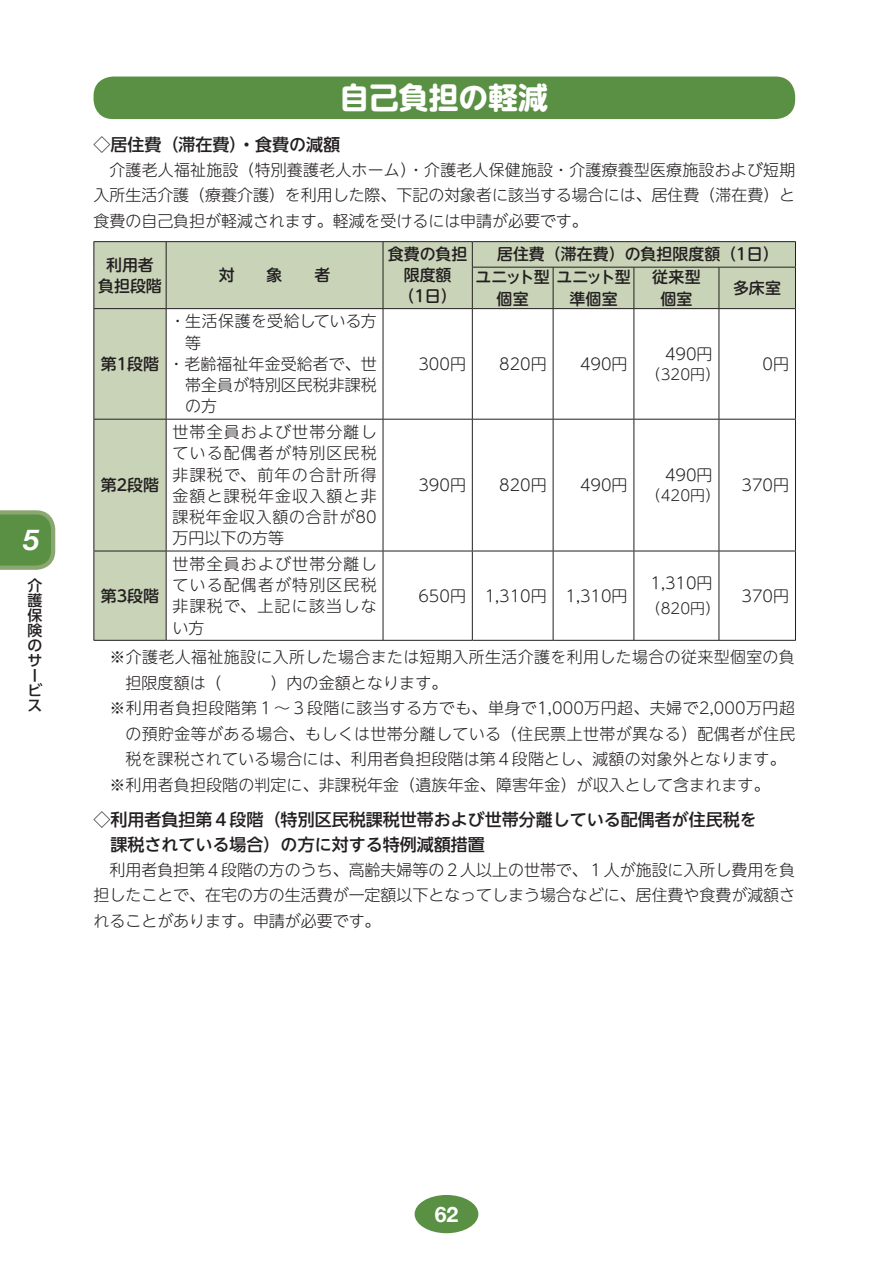
<style>
.page{position:relative;width:893px;height:1263px;background:#fff}
.page>*{position:absolute;margin:0;border:0;box-sizing:border-box;transform-origin:0 0}
.t1{font:700 29.7px "UD Shin M Go Pro";color:#fff}
.t2{font:italic 700 28.65px "Helvetica Neue";color:#fff}
.t3{font:700 21.3px "Helvetica Neue";color:#fff}
.t4{font:500 16.95px/25.5px "UD Shin Go NT Pro";color:#231f20}
.t5{font:300 15.9px/21.3px "UD Shin M Go Pro";letter-spacing:.01em;color:#231f20;text-align:justify}
.t6{font:500 15.9px/21.3px "UD Shin M Go Pro";color:#231f20;text-align:center}
.t7{font:300 15.9px "UD Shin M Go Pro";letter-spacing:.035em;color:#231f20}
.t8{font:300 14.85px "UD Shin M Go Pro";color:#231f20}
.t9{font:500 14.85px/14.9px "UD Shin Go Pro";color:#231f20}
</style>
<div class="page">
<svg style="left:0;top:510px;width:55px;height:60px;background:#6a9954"></svg>
<div style="left:415px;top:1195px;width:63px;height:38px;background:#599043;border-radius:50%"></div>
<div style="left:94px;top:77px;width:701px;height:42px;background:#599043;border-radius:20px"></div>
<svg style="left:95px;top:242px;width:700px;height:398px"></svg>
<hr style="left:94px;top:241px;width:72px;height:1px;background:#231f20">
<svg style="left:94px;top:242px;width:1px;height:25px"></svg>
<hr style="left:166px;top:241px;width:217px;height:1px;background:#231f20">
<svg style="left:166px;top:242px;width:1px;height:25px"></svg>
<hr style="left:383px;top:241px;width:89px;height:1px;background:#231f20">
<svg style="left:383px;top:242px;width:1px;height:25px"></svg>
<hr style="left:472px;top:241px;width:81px;height:1px;background:#231f20">
<svg style="left:472px;top:242px;width:1px;height:25px"></svg>
<hr style="left:553px;top:241px;width:81px;height:1px;background:#231f20">
<hr style="left:634px;top:241px;width:85px;height:1px;background:#231f20">
<hr style="left:719px;top:241px;width:77px;height:1px;background:#231f20">
<svg style="left:795px;top:242px;width:1px;height:25px"></svg>
<hr style="left:94px;top:267px;width:1px;height:41px;background:#231f20">
<hr style="left:166px;top:267px;width:1px;height:41px;background:#231f20">
<hr style="left:383px;top:267px;width:1px;height:41px;background:#231f20">
<hr style="left:472px;top:267px;width:81px;height:1px;background:#231f20">
<hr style="left:472px;top:267px;width:1px;height:41px;background:#231f20">
<hr style="left:553px;top:267px;width:81px;height:1px;background:#231f20">
<hr style="left:553px;top:267px;width:1px;height:41px;background:#231f20">
<hr style="left:634px;top:267px;width:85px;height:1px;background:#231f20">
<hr style="left:634px;top:267px;width:1px;height:41px;background:#231f20">
<hr style="left:719px;top:267px;width:77px;height:1px;background:#231f20">
<hr style="left:719px;top:267px;width:1px;height:41px;background:#231f20">
<hr style="left:795px;top:267px;width:1px;height:41px;background:#231f20">
<hr style="left:94px;top:308px;width:72px;height:1px;background:#231f20">
<hr style="left:94px;top:309px;width:1px;height:110px;background:#231f20">
<hr style="left:166px;top:308px;width:217px;height:1px;background:#231f20">
<hr style="left:166px;top:309px;width:1px;height:110px;background:#231f20">
<hr style="left:383px;top:308px;width:89px;height:1px;background:#231f20">
<hr style="left:383px;top:309px;width:1px;height:110px;background:#231f20">
<hr style="left:472px;top:308px;width:81px;height:1px;background:#231f20">
<hr style="left:472px;top:309px;width:1px;height:110px;background:#231f20">
<hr style="left:553px;top:308px;width:81px;height:1px;background:#231f20">
<hr style="left:553px;top:309px;width:1px;height:110px;background:#231f20">
<hr style="left:634px;top:308px;width:85px;height:1px;background:#231f20">
<hr style="left:634px;top:309px;width:1px;height:110px;background:#231f20">
<hr style="left:719px;top:308px;width:77px;height:1px;background:#231f20">
<hr style="left:719px;top:309px;width:1px;height:110px;background:#231f20">
<hr style="left:795px;top:309px;width:1px;height:110px;background:#231f20">
<hr style="left:94px;top:419px;width:72px;height:1px;background:#231f20">
<hr style="left:94px;top:419px;width:1px;height:132px;background:#231f20">
<hr style="left:166px;top:419px;width:217px;height:1px;background:#231f20">
<hr style="left:166px;top:419px;width:1px;height:132px;background:#231f20">
<hr style="left:383px;top:419px;width:89px;height:1px;background:#231f20">
<hr style="left:383px;top:419px;width:1px;height:132px;background:#231f20">
<hr style="left:472px;top:419px;width:81px;height:1px;background:#231f20">
<hr style="left:472px;top:419px;width:1px;height:132px;background:#231f20">
<hr style="left:553px;top:419px;width:81px;height:1px;background:#231f20">
<hr style="left:553px;top:419px;width:1px;height:132px;background:#231f20">
<hr style="left:634px;top:419px;width:85px;height:1px;background:#231f20">
<hr style="left:634px;top:419px;width:1px;height:132px;background:#231f20">
<hr style="left:719px;top:419px;width:77px;height:1px;background:#231f20">
<hr style="left:719px;top:419px;width:1px;height:132px;background:#231f20">
<hr style="left:795px;top:419px;width:1px;height:132px;background:#231f20">
<hr style="left:94px;top:551px;width:72px;height:1px;background:#231f20">
<hr style="left:94px;top:551px;width:1px;height:89px;background:#231f20">
<hr style="left:166px;top:551px;width:217px;height:1px;background:#231f20">
<hr style="left:166px;top:551px;width:1px;height:89px;background:#231f20">
<hr style="left:383px;top:551px;width:89px;height:1px;background:#231f20">
<hr style="left:383px;top:551px;width:1px;height:89px;background:#231f20">
<hr style="left:472px;top:551px;width:81px;height:1px;background:#231f20">
<hr style="left:472px;top:551px;width:1px;height:89px;background:#231f20">
<hr style="left:553px;top:551px;width:81px;height:1px;background:#231f20">
<hr style="left:553px;top:551px;width:1px;height:89px;background:#231f20">
<hr style="left:634px;top:551px;width:85px;height:1px;background:#231f20">
<hr style="left:634px;top:551px;width:1px;height:89px;background:#231f20">
<hr style="left:719px;top:551px;width:77px;height:1px;background:#231f20">
<hr style="left:719px;top:551px;width:1px;height:89px;background:#231f20">
<hr style="left:795px;top:551px;width:1px;height:89px;background:#231f20">
<hr style="left:94px;top:640px;width:72px;height:1px;background:#231f20">
<hr style="left:166px;top:640px;width:217px;height:1px;background:#231f20">
<hr style="left:383px;top:640px;width:89px;height:1px;background:#231f20">
<hr style="left:472px;top:640px;width:81px;height:1px;background:#231f20">
<hr style="left:553px;top:640px;width:81px;height:1px;background:#231f20">
<hr style="left:634px;top:640px;width:85px;height:1px;background:#231f20">
<hr style="left:719px;top:640px;width:77px;height:1px;background:#231f20">
<h2 class="t2" style="left:24px;top:518px;width:17px">5</h2>
<p class="t9" style="left:28px;top:578px;width:16px">介護保険のサービス</p>
<h1 class="t1" style="left:339px;top:74px;width:210px">自己負担の軽減</h1>
<p class="t4" style="left:94px;top:131px;width:248px">◇居住費（滞在費）・食費の減額</p>
<p class="t5" style="left:94px;top:156px;width:703px;line-height:25.5px;text-indent:16px">介護老人福祉施設（特別養護老人ホーム）・介護老人保健施設・介護療養型医療施設および短期入所生活介護（療養介護）を利用した際、下記の対象者に該当する場合には、居住費（滞在費）と食費の自己負担が軽減されます。軽減を受けるには申請が必要です。</p>
<p class="t6" style="left:98px;top:253px;width:65px">利用者負担段階</p>
<p class="t6" style="left:219px;top:264px;width:113px">対　　象　　者</p>
<p class="t6" style="left:388px;top:242px;width:81px">食費の負担限度額<br>（1日）</p>
<p class="t6" style="left:476px;top:242px;width:305px;line-height:22.8px;text-align:left;text-indent:22px">居住費（滞在費）の負担限度額（1日）ユニット型ユニット型</p>
<p class="t6" style="left:652px;top:266px;width:50px">従来型個室</p>
<p class="t6" style="left:733px;top:276px;width:49px">多床室</p>
<p class="t6" style="left:497px;top:287px;width:34px">個室</p>
<p class="t6" style="left:569px;top:287px;width:50px">準個室</p>
<p class="t6" style="left:101px;top:352px;width:60px">第1段階</p>
<p class="t5" style="left:170px;top:310px;width:208px">・生活保護を受給している方</p>
<p class="t5" style="left:185px;top:331px;width:17px">等</p>
<p class="t5" style="left:169px;top:352px;width:210px">・老齢福祉年金受給者で、世</p>
<p class="t5" style="left:185px;top:374px;width:193px">帯全員が特別区民税非課税</p>
<p class="t5" style="left:185px;top:395px;width:33px">の方</p>
<p class="t5" style="left:418px;top:352px;width:49px">300円</p>
<p class="t5" style="left:499px;top:352px;width:49px">820円</p>
<p class="t5" style="left:580px;top:352px;width:49px">490円</p>
<p class="t5" style="left:665px;top:342px;width:49px">490円</p>
<p class="t8" style="left:646px;top:363px;width:76px">（320円）</p>
<p class="t5" style="left:763px;top:352px;width:28px">0円</p>
<p class="t6" style="left:101px;top:474px;width:60px">第2段階</p>
<p class="t5" style="left:173px;top:420px;width:206px">世帯全員および世帯分離している配偶者が特別区民税非課税で、前年の合計所得金額と課税年金収入額と非課税年金収入額の合計が80万円以下の方等</p>
<p class="t5" style="left:418px;top:474px;width:49px">390円</p>
<p class="t5" style="left:499px;top:474px;width:49px">820円</p>
<p class="t5" style="left:580px;top:474px;width:49px">490円</p>
<p class="t5" style="left:665px;top:463px;width:49px">490円</p>
<p class="t8" style="left:646px;top:484px;width:76px">（420円）</p>
<p class="t5" style="left:742px;top:474px;width:49px">370円</p>
<p class="t6" style="left:101px;top:584px;width:60px">第3段階</p>
<p class="t5" style="left:173px;top:552px;width:206px">世帯全員および世帯分離している配偶者が特別区民税非課税で、上記に該当しない方</p>
<p class="t5" style="left:418px;top:584px;width:211px">650円 1,310円 1,310円</p>
<p class="t5" style="left:651px;top:572px;width:64px">1,310円</p>
<p class="t8" style="left:646px;top:596px;width:76px">（820円）</p>
<p class="t5" style="left:742px;top:584px;width:49px">370円</p>
<p class="t5" style="left:109px;top:646px;width:687px">※介護老人福祉施設に入所した場合または短期入所生活介護を利用した場合の従来型個室の負</p>
<p class="t5" style="left:125px;top:671px;width:323px">担限度額は（　　　）内の金額となります。</p>
<p class="t7" style="left:109px;top:695px;width:687px">※利用者負担段階第１～３段階に該当する方でも、単身で1,000万円超、夫婦で2,000万円超</p>
<p class="t5" style="left:125px;top:722px;width:671px">の預貯金等がある場合、もしくは世帯分離している（住民票上世帯が異なる）配偶者が住民</p>
<p class="t5" style="left:125px;top:748px;width:662px">税を課税されている場合には、利用者負担段階は第４段階とし、減額の対象外となります。</p>
<p class="t5" style="left:109px;top:773px;width:662px">※利用者負担段階の判定に、非課税年金（遺族年金、障害年金）が収入として含まれます。</p>
<p class="t4" style="left:94px;top:806px;width:665px">◇利用者負担第４段階（特別区民税課税世帯および世帯分離している配偶者が住民税を　課税されている場合）の方に対する特例減額措置</p>
<p class="t5" style="left:94px;top:856px;width:703px;line-height:25.5px;text-indent:16px">利用者負担第４段階の方のうち、高齢夫婦等の２人以上の世帯で、１人が施設に入所し費用を負担したことで、在宅の方の生活費が一定額以下となってしまう場合などに、居住費や食費が減額されることがあります。申請が必要です。</p>
<h3 class="t3" style="left:435px;top:1197px;width:25px">62</h3>
</div>
